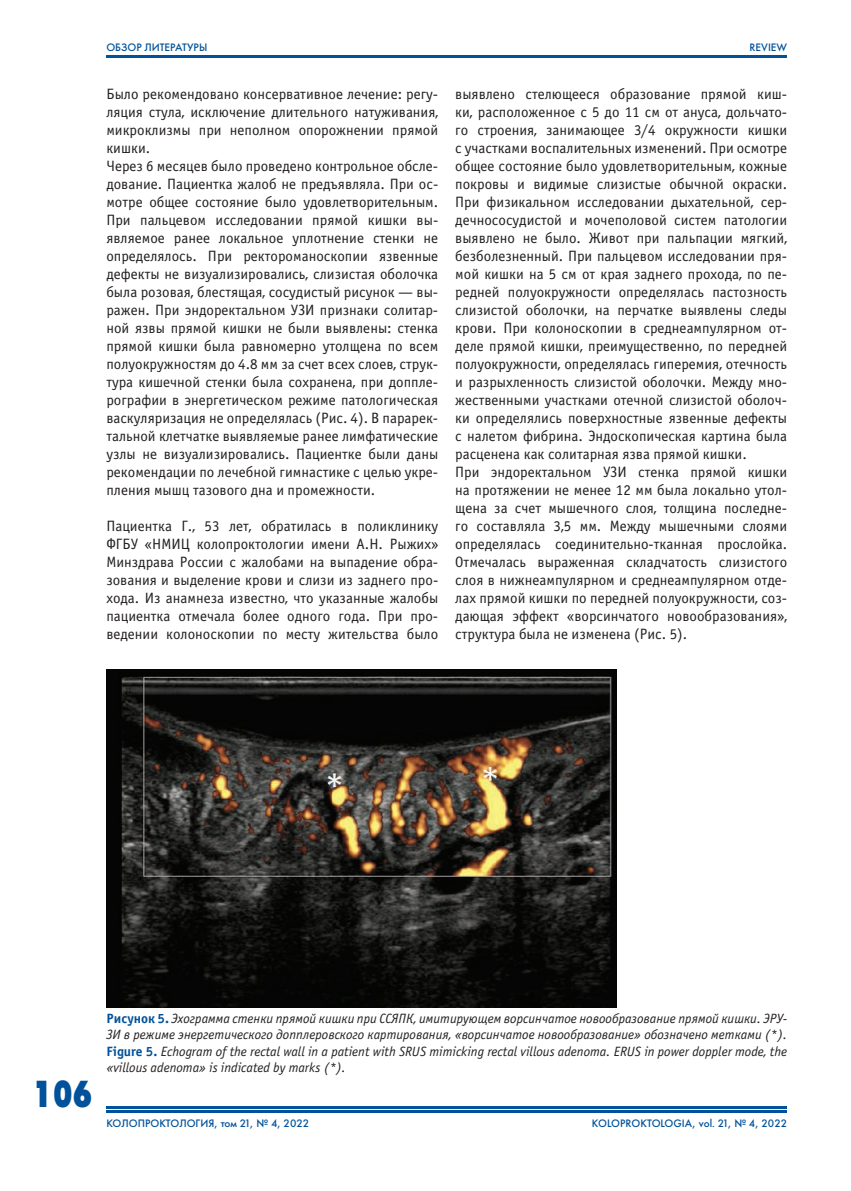
<style>
.page{position:relative;width:851px;height:1191px;background:#fff}
.page>*{position:absolute;margin:0;border:0;box-sizing:border-box;transform-origin:0 0}
.t1{font:700 condensed 37.5px "Coloproctology";color:#01529a}
.t2{font:15px/18px "Coloproctology";color:#231f20}
.t3{font:italic 13.5px/16.2px "Coloproctology";color:#231f20;text-align:justify}
.t4{font:500 11.25px "Coloproctology";color:#01529a}
.s1{font-weight:700;font-style:normal;color:#01529a}
</style>
<div class="page">
<hr style="left:106px;top:1107px;width:681px;height:2px;background:#01529a">
<hr style="left:106px;top:1110px;width:681px;height:2px;background:#01529a">
<hr style="left:106px;top:55px;width:681px;height:2px;background:#01529a">
<img style="left:106px;top:669px;width:511px;height:338px">
<p class="t4" style="left:106px;top:40px;width:102px">ОБЗОР ЛИТЕРАТУРЫ</p>
<p class="t4" style="left:749px;top:40px;width:39px">REVIEW</p>
<p class="t2" style="left:106px;top:85px;width:333px">Было рекомендовано консервативное лечение: регу&shy;ляция стула, исключение длительного натуживания, микроклизмы при неполном опорожнении прямой кишки.<br>Через 6 месяцев было проведено контрольное обсле&shy;дование. Пациентка жалоб не предъявляла. При ос&shy;мотре общее состояние было удовлетворительным.<br>При пальцевом исследовании прямой кишки вы&shy;являемое ранее локальное уплотнение стенки не определялось. При ректороманоскопии язвенные дефекты не визуализировались, слизистая оболочка была розовая, блестящая, сосудистый рисунок — вы&shy;ражен. При эндоректальном УЗИ признаки солитар&shy;ной язвы прямой кишки не были выявлены: стенка прямой кишки была равномерно утолщена по всем полуокружностям до 4.8 мм за счет всех слоев, струк&shy;тура кишечной стенки была сохранена, при доппле&shy;рографии в энергетическом режиме патологическая васкуляризация не определялась (Рис. 4). В парарек&shy;тальной клетчатке выявляемые ранее лимфатические узлы не визуализировались. Пациентке были даны рекомендации по лечебной гимнастике с целью укре&shy;пления мышц тазового дна и промежности.</p>
<p class="t2" style="left:106px;top:517px;width:333px;text-align:justify">Пациентка Г., 53 лет, обратилась в поликлинику ФГБУ «НМИЦ колопроктологии имени А.Н. Рыжих» Минздрава России с жалобами на выпадение обра&shy;зования и выделение крови и слизи из заднего про&shy;хода. Из анамнеза известно, что указанные жалобы пациентка отмечала более одного года. При про&shy;ведении колоноскопии по месту жительства было</p>
<p class="t2" style="left:455px;top:85px;width:333px">выявлено стелющееся образование прямой киш&shy;ки, расположенное с 5 до 11 см от ануса, дольчато&shy;го строения, занимающее 3/4 окружности кишки с участками воспалительных изменений. При осмотре общее состояние было удовлетворительным, кожные покровы и видимые слизистые обычной окраски.<br>При физикальном исследовании дыхательной, сер&shy;дечнососудистой и мочеполовой систем патологии выявлено не было. Живот при пальпации мягкий, безболезненный. При пальцевом исследовании пря&shy;мой кишки на 5 см от края заднего прохода, по пе&shy;редней полуокружности определялась пастозность слизистой оболочки, на перчатке выявлены следы крови. При колоноскопии в среднеампулярном от&shy;деле прямой кишки, преимущественно, по передней полуокружности, определялась гиперемия, отечность и разрыхленность слизистой оболочки. Между мно&shy;жественными участками отечной слизистой оболоч&shy;ки определялись поверхностные язвенные дефекты с налетом фибрина. Эндоскопическая картина была расценена как солитарная язва прямой кишки.<br>При эндоректальном УЗИ стенка прямой кишки на протяжении не менее 12 мм была локально утол&shy;щена за счет мышечного слоя, толщина последне&shy;го составляла 3,5 мм. Между мышечными слоями определялась соединительно-тканная прослойка.<br>Отмечалась выраженная складчатость слизистого слоя в нижнеампулярном и среднеампулярном отде&shy;лах прямой кишки по передней полуокружности, соз&shy;дающая эффект «ворсинчатого новообразования», структура была не изменена (Рис. 5).</p>
<h1 class="t1" style="left:31px;top:1072px;width:62px">106</h1>
<p class="t3" style="left:106px;top:1011px;width:682px"><span class="s1">Рисунок 5.</span> Эхограмма стенки прямой кишки при ССЯПК, имитирующем ворсинчатое новообразование прямой кишки. ЭРУ-ЗИ в режиме энергетического допплеровского картирования, «ворсинчатое новообразование» обозначено метками (*).<br><span class="s1">Figure 5.</span> Echogram of the rectal wall in a patient with SRUS mimicking rectal villous adenoma. ERUS in power doppler mode, the «villous adenoma» is indicated by marks (*).</p>
<p class="t4" style="left:106px;top:1116px;width:204px">КОЛОПРОКТОЛОГИЯ, том 21, № 4, 2022</p>
<p class="t4" style="left:591px;top:1116px;width:197px">KOLOPROKTOLOGIA, vol. 21, № 4, 2022</p>
</div>
